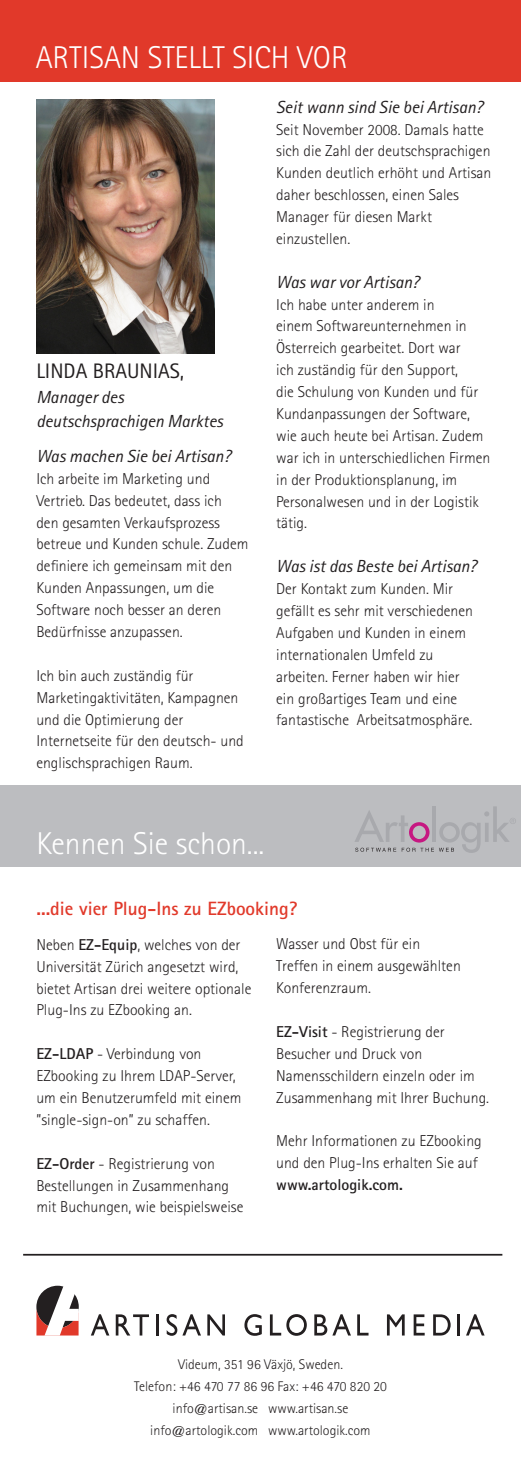
<style>
.page{position:relative;width:521px;height:1474px;background:#fff}
.page>*{position:absolute;margin:0;border:0;box-sizing:border-box;transform-origin:0 0}
.Rubrik_4{font:300 31.5px "Rotis Sans Serif";color:#fff}
.Rubrik_3{font:21px "Rotis Sans Serif";color:#231f20}
.Artikeltext{font:700 19.25px "Rotis Sans Serif";color:#e1392a}
.Artikeltext-2{font:italic 17.5px "Rotis Sans Serif";color:#231f20}
.Rubrik_3-2{font:italic 17.5px/24.5px "Rotis Sans Serif";color:#231f20}
.Artikeltext-3{font:300 15.75px/21.9px "Rotis Sans Serif";color:#231f20}
.Kontakt{font:300 14px "Rotis Sans Serif";color:#231f20}
.s1{font-weight:700}
</style>
<div class="page">
<div style="left:0;top:0;width:521px;height:81px;background:#e1392a"></div>
<div style="left:0;top:785px;width:521px;height:82px;background:#bcbdc0"></div>
<hr style="left:23px;top:1253px;width:479px;height:2px;background:#231f20">
<svg style="left:355px;top:806px;width:161px;height:46px"></svg>
<svg style="left:91px;top:1314px;width:18px;height:21px"></svg>
<svg style="left:116px;top:1314px;width:33px;height:21px"></svg>
<hr style="left:156px;top:1314px;width:2px;height:21px;background:#231f20">
<svg style="left:167px;top:1314px;width:34px;height:21px"></svg>
<svg style="left:207px;top:1314px;width:18px;height:21px"></svg>
<svg style="left:244px;top:1314px;width:18px;height:21px"></svg>
<svg style="left:270px;top:1314px;width:37px;height:21px"></svg>
<svg style="left:314px;top:1314px;width:37px;height:21px"></svg>
<svg style="left:357px;top:1314px;width:11px;height:21px"></svg>
<svg style="left:387px;top:1314px;width:18px;height:21px"></svg>
<svg style="left:414px;top:1314px;width:11px;height:21px"></svg>
<svg style="left:433px;top:1314px;width:18px;height:21px"></svg>
<hr style="left:457px;top:1314px;width:3px;height:21px;background:#231f20">
<svg style="left:466px;top:1314px;width:18px;height:21px"></svg>
<svg style="left:36px;top:1285px;width:43px;height:50px"></svg>
<img style="left:36px;top:100px;width:178px;height:253px">
<p class="Rubrik_4" style="left:36px;top:39px;width:314px">ARTISAN STELLT SICH VOR</p>
<p class="Rubrik_3" style="left:36px;top:359px;width:149px">LINDA BRAUNIAS,</p>
<p class="Rubrik_3-2" style="left:36px;top:385px;width:188px">Manager des deutschsprachigen Marktes</p>
<p class="Rubrik_3-2" style="left:36px;top:444px;width:196px">Was machen Sie bei Artisan?</p>
<p class="Artikeltext-3" style="left:36px;top:467px;width:214px">Ich arbeite im Marketing und<br>Vertrieb. Das bedeutet, dass ich<br>den gesamten Verkaufsprozess betreue und Kunden schule. Zudem definiere ich gemeinsam mit den<br>Kunden Anpassungen, um die<br>Software noch besser an deren<br>Bedürfnisse anzupassen.</p>
<p class="Artikeltext-3" style="left:36px;top:664px;width:209px">Ich bin auch zuständig für<br>Marketingaktivitäten, Kampagnen und die Optimierung der<br>Internetseite für den deutsch- und englischsprachigen Raum.</p>
<p class="Artikeltext-2" style="left:276px;top:96px;width:208px">Seit wann sind Sie bei Artisan?</p>
<p class="Artikeltext-3" style="left:276px;top:118px;width:217px">Seit November 2008. Damals hatte sich die Zahl der deutschsprachigen<br>Kunden deutlich erhöht und Artisan</p>
<p class="Artikeltext-3" style="left:276px;top:184px;width:184px">daher beschlossen, einen Sales<br>Manager für diesen Markt einzustellen.</p>
<p class="Artikeltext-2" style="left:276px;top:271px;width:145px">Was war vor Artisan?</p>
<p class="Artikeltext-3" style="left:276px;top:293px;width:216px">Ich habe unter anderem in<br>einem Softwareunternehmen in<br>Österreich gearbeitet. Dort war<br>ich zuständig für den Support,<br>die Schulung von Kunden und für<br>Kundanpassungen der Software, wie auch heute bei Artisan. Zudem war ich in unterschiedlichen Firmen in der Produktionsplanung, im<br>Personalwesen und in der Logistik tätig.</p>
<p class="Artikeltext-2" style="left:276px;top:556px;width:202px">Was ist das Beste bei Artisan?</p>
<p class="Artikeltext-3" style="left:276px;top:578px;width:198px">Der Kontakt zum Kunden. Mir gefällt es sehr mit verschiedenen<br>Aufgaben und Kunden in einem internationalen Umfeld zu arbeiten. Ferner haben wir hier ein großartiges Team und eine fantastische Arbeitsatmosphäre.</p>
<p class="Rubrik_4" style="left:36px;top:825px;width:230px">Kennen Sie schon...</p>
<p class="Artikeltext" style="left:36px;top:896px;width:262px">...die vier Plug-Ins zu EZbooking?</p>
<p class="Artikeltext-3" style="left:36px;top:933px;width:216px">Neben <span class="s1">EZ-Equip</span>, welches von der Universität Zürich angesetzt wird, bietet Artisan drei weitere optionale Plug-Ins zu EZbooking an.</p>
<p class="Artikeltext-3" style="left:36px;top:1043px;width:207px"><span class="s1">EZ-LDAP</span> - Verbindung von<br>EZbooking zu Ihrem LDAP-Server, um ein Benutzerumfeld mit einem ”single-sign-on” zu schaffen.</p>
<p class="Artikeltext-3" style="left:36px;top:1152px;width:209px"><span class="s1">EZ-Order</span> - Registrierung von<br>Bestellungen in Zusammenhang mit Buchungen, wie beispielsweise</p>
<p class="Artikeltext-3" style="left:276px;top:933px;width:186px">Wasser und Obst für ein<br>Treffen in einem ausgewählten<br>Konferenzraum.</p>
<p class="Artikeltext-3" style="left:276px;top:1020px;width:214px"><span class="s1">EZ-Visit</span> - Registrierung der<br>Besucher und Druck von<br>Namensschildern einzeln oder im<br>Zusammenhang mit Ihrer Buchung.</p>
<p class="Artikeltext-3" style="left:276px;top:1130px;width:207px">Mehr Informationen zu EZbooking und den Plug-Ins erhalten Sie auf <span class="s1">www.artologik.com.</span></p>
<p class="Kontakt" style="left:178px;top:1356px;width:166px">Videum, 351 96 Växjö, Sweden.</p>
<p class="Kontakt" style="left:134px;top:1378px;width:254px">Telefon: +46 470 77 86 96 Fax: +46 470 820 20</p>
<p class="Kontakt" style="left:173px;top:1400px;width:177px">info@artisan.se www.artisan.se</p>
<p class="Kontakt" style="left:150px;top:1422px;width:222px">info@artologik.com www.artologik.com</p>
</div>
